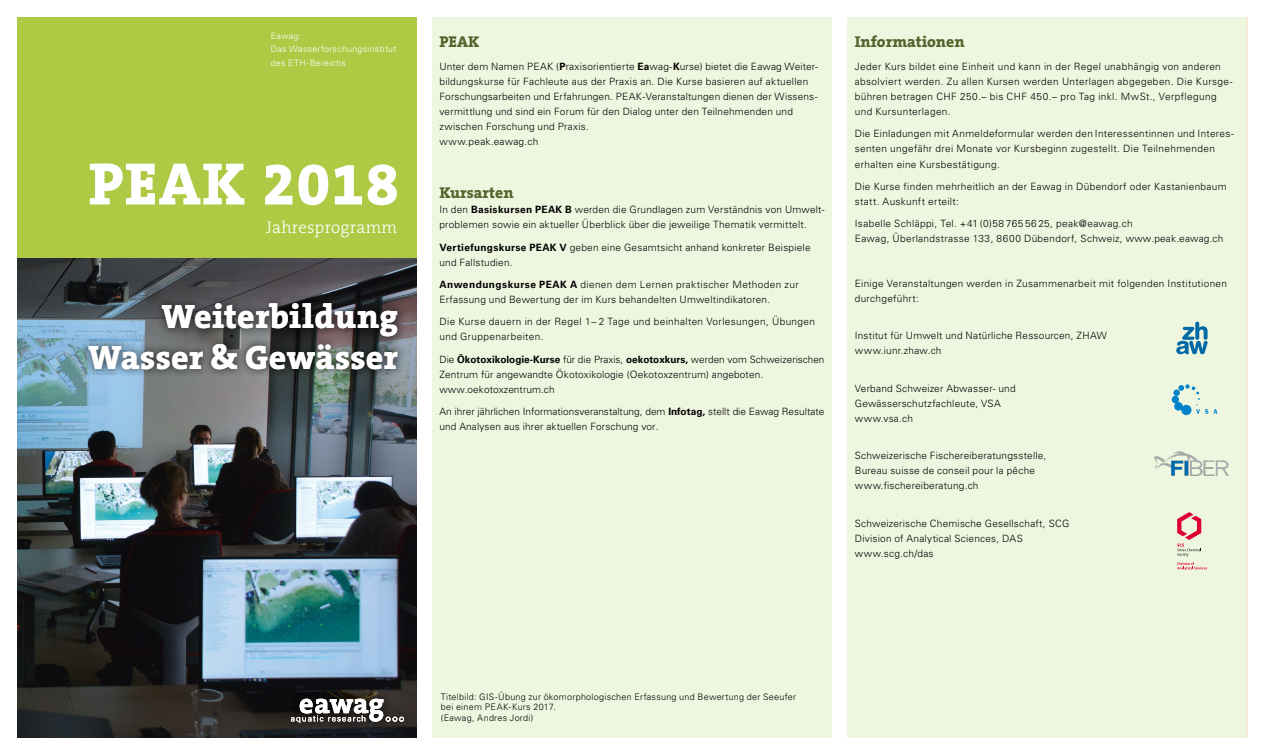
<style>
.page{position:relative;width:1263px;height:755px;background:#fff}
.page>*{position:absolute;margin:0;border:0;box-sizing:border-box;transform-origin:0 0}
.t1{font:800 60.45px "The Serif B8";letter-spacing:.02em;color:#fff}
.t2{font:800 34.05px/40.2px "The Serif B8";letter-spacing:.01em;color:#fff;text-align:right}
.t3{font:300 16.95px "The Serif B3";letter-spacing:.01em;color:#fff}
.t4{font:800 15.75px "The Serif";color:#54642c}
.t5{font:300 10.05px/15.1px "Univers LT Std";letter-spacing:.025em;color:#000}
.t6{font:300 10.05px/15.1px "Univers LT Std";color:#000}
.t7{font:300 9px/10.8px "Univers LT Std";letter-spacing:.03em;color:#000}
.t8{font:300 8.85px/13.5px "Univers LT Std";letter-spacing:.035em;color:#fff}
.s1{font-weight:700}
</style>
<div class="page">
<div style="left:432px;top:17px;width:400px;height:721px;background:#eff6e0"></div>
<img style="left:17px;top:257px;width:400px;height:481px">
<div style="left:17px;top:17px;width:400px;height:240px;background:#aeca45"></div>
<div style="left:80px;top:294px;width:326px;height:84px;background:#000;opacity:.5"></div>
<div style="left:283px;top:691px;width:128px;height:39px;background:#000;opacity:.3"></div>
<svg style="left:291px;top:698px;width:113px;height:25px"></svg>
<div style="left:848px;top:17px;width:399px;height:721px;background:#eff6e0"></div>
<svg style="left:1176px;top:321px;width:32px;height:33px"></svg>
<svg style="left:1172px;top:384px;width:45px;height:31px"></svg>
<img style="left:1154px;top:452px;width:74px;height:24px">
<svg style="left:1177px;top:512px;width:25px;height:44px"></svg>
<svg style="left:1177px;top:562px;width:30px;height:8px"></svg>
<p class="t8" style="left:271px;top:29px;width:127px">Eawag:<br>Das Wasserforschungsinstitut des ETH-Bereichs</p>
<h1 class="t1" style="left:89px;top:152px;width:312px">PEAK 2018</h1>
<h3 class="t3" style="left:266px;top:219px;width:132px">Jahresprogramm</h3>
<h2 class="t2" style="left:88px;top:298px;width:311px">Weiterbildung<br>Wasser &amp; Gewässer</h2>
<h3 class="t4" style="left:439px;top:29px;width:41px">PEAK</h3>
<p class="t5" style="left:439px;top:59px;width:380px">Unter dem Namen PEAK (<span class="s1">P</span>raxisorientierte <span class="s1">Ea</span>wag-<span class="s1">K</span>urse) bietet die Eawag Weiter&shy;bildungskurse für Fachleute aus der Praxis an. Die Kurse basieren auf aktuellen Forschungsarbeiten und Erfahrungen. PEAK-Veranstaltungen dienen der Wissens&shy;vermittlung und sind ein Forum für den Dialog unter den Teilnehmenden und zwischen Forschung und Praxis.<br>www.peak.eawag.ch</p>
<h3 class="t4" style="left:439px;top:179px;width:76px">Kursarten</h3>
<p class="t5" style="left:439px;top:202px;width:387px">In den <span class="s1">Basiskursen PEAK B</span> werden die Grundlagen zum Verständnis von Umwelt&shy;problemen sowie ein aktueller Überblick über die jeweilige Thematik vermittelt.</p>
<p class="t5" style="left:439px;top:239px;width:373px"><span class="s1">Vertiefungskurse PEAK V</span> geben eine Gesamtsicht anhand konkreter Beispiele und Fallstudien.</p>
<p class="t5" style="left:439px;top:277px;width:361px"><span class="s1">Anwendungskurse PEAK A</span> dienen dem Lernen praktischer Methoden zur<br>Erfassung und Bewertung der im Kurs behandelten Umweltindikatoren.</p>
<p class="t5" style="left:439px;top:314px;width:377px">Die Kurse dauern in der Regel 1– 2 Tage und beinhalten Vorlesungen, Übungen und Gruppenarbeiten.</p>
<p class="t5" style="left:439px;top:351px;width:386px">Die <span class="s1">Ökotoxikologie-Kurse</span> für die Praxis, <span class="s1">oekotoxkurs,</span> werden vom Schweizerischen<br>Zentrum für angewandte Ökotoxikologie (Oekotoxzentrum) angeboten. www.oekotoxzentrum.ch</p>
<p class="t6" style="left:439px;top:404px;width:386px">An ihrer jährlichen Informationsveranstaltung, dem <span class="s1">Infotag,</span> stellt die Eawag Resultate und Analysen aus ihrer aktuellen Forschung vor.</p>
<h3 class="t4" style="left:855px;top:29px;width:111px">Informationen</h3>
<p class="t5" style="left:855px;top:59px;width:379px">Jeder Kurs bildet eine Einheit und kann in der Regel unabhängig von anderen absolviert werden. Zu allen Kursen werden Unterlagen abgegeben. Die Kursge&shy;bühren betragen CHF 250.– bis CHF 450.– pro Tag inkl. MwSt., Verpflegung und Kursunterlagen.</p>
<p class="t5" style="left:855px;top:126px;width:380px">Die Einladungen mit Anmeldeformular werden den Interessentinnen und Interes&shy;senten ungefähr drei Monate vor Kursbeginn zugestellt. Die Teilnehmenden erhalten eine Kursbestätigung.</p>
<p class="t5" style="left:855px;top:179px;width:373px">Die Kurse finden mehrheitlich an der Eawag in Dübendorf oder Kastanienbaum statt. Auskunft erteilt:</p>
<p class="t5" style="left:855px;top:216px;width:370px">Isabelle Schläppi, Tel. +41 (0)58 765 56 25, peak@eawag.ch<br>Eawag, Überlandstrasse 133, 8600 Dübendorf, Schweiz, www.peak.eawag.ch</p>
<p class="t5" style="left:855px;top:275px;width:374px">Einige Veranstaltungen werden in Zusammenarbeit mit folgenden Institutionen durchgeführt:</p>
<p class="t5" style="left:855px;top:328px;width:254px">Institut für Umwelt und Natürliche Ressourcen, ZHAW www.iunr.zhaw.ch</p>
<p class="t5" style="left:855px;top:380px;width:162px">Verband Schweizer Abwasser- und<br>Gewässerschutzfachleute, VSA www.vsa.ch</p>
<p class="t5" style="left:855px;top:448px;width:193px">Schweizerische Fischereiberatungsstelle,<br>Bureau suisse de conseil pour la pêche www.fischereiberatung.ch</p>
<p class="t5" style="left:855px;top:515px;width:216px">Schweizerische Chemische Gesellschaft, SCG<br>Division of Analytical Sciences, DAS www.scg.ch/das</p>
<p class="t7" style="left:441px;top:691px;width:357px">Titelbild: GIS-Übung zur ökomorphologischen Erfassung und Bewertung der Seeufer bei einem PEAK-Kurs 2017.<br>(Eawag, Andres Jordi)</p>
</div>
